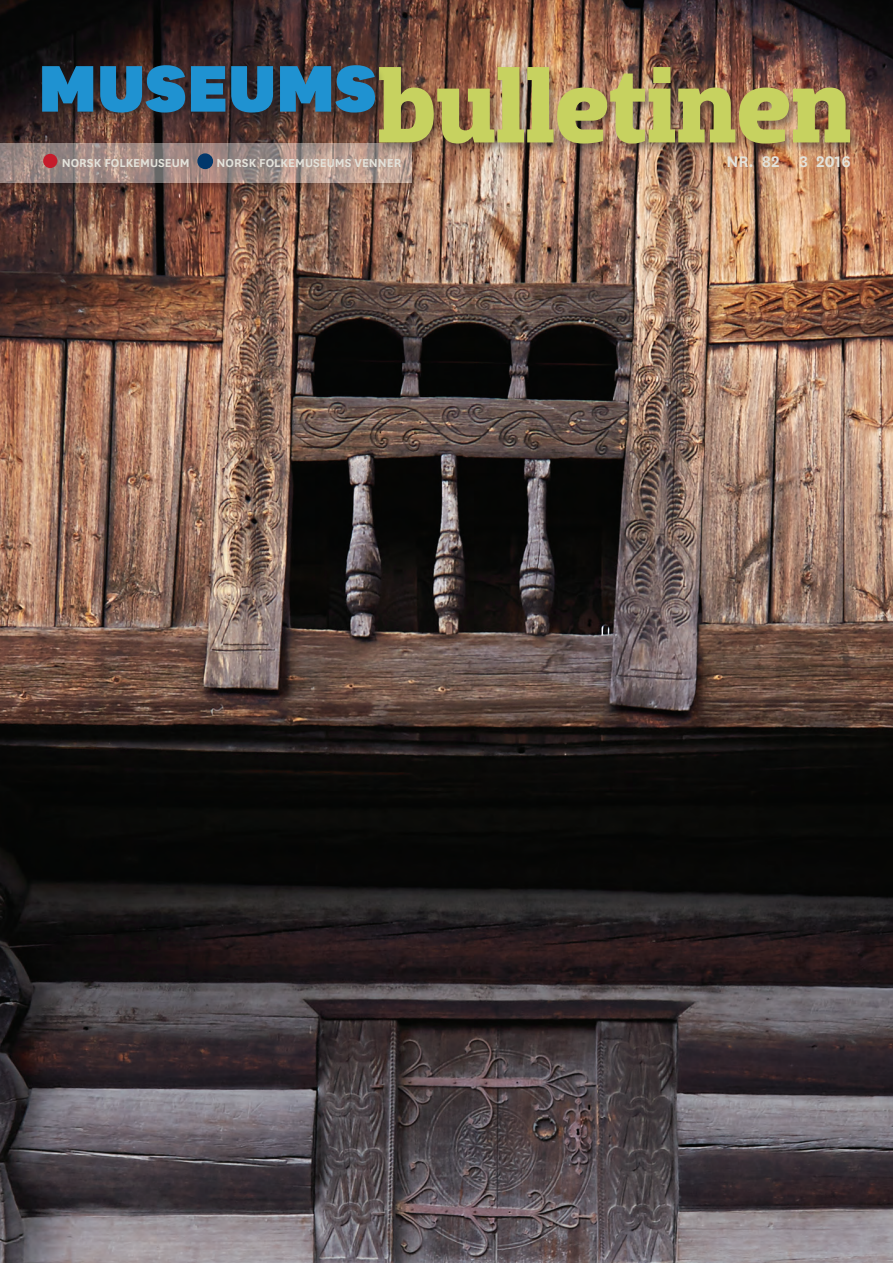
<style>
.page{position:relative;width:893px;height:1263px;background:#fff}
.page>*{position:absolute;margin:0;border:0;box-sizing:border-box;transform-origin:0 0}
.t1{font:700 107.7px "Dobra Slab";letter-spacing:-.01em;color:#c7d260}
.t2{font:900 77.25px "National";color:#1f92d1}
.t3{font:600 18px "National";color:#e4e3db}
.t4{font:600 13.5px "National";color:#e4e3db}
</style>
<div class="page">
<img style="left:0;top:0;width:893px;height:1263px">
<div style="left:0;top:139px;width:424px;height:56px;background:#231f20;opacity:.75"></div>
<svg style="left:0;top:143px;width:412px;height:39px;background:#a48f88"></svg>
<div style="left:375px;top:63px;width:488px;height:93px;background:#231f20;opacity:.5"></div>
<div style="left:38px;top:62px;width:349px;height:63px;background:#231f20;opacity:.5"></div>
<div style="left:43px;top:154px;width:14px;height:14px;background:#c51c2b;border-radius:50%"></div>
<div style="left:198px;top:154px;width:14px;height:14px;background:#01386b;border-radius:50%"></div>
<div style="left:197px;top:153px;width:16px;height:16px;border:2px solid #01386b;border-radius:50%"></div>
<h2 class="t2" style="left:38px;top:34px;width:340px">MUSEUMS</h2>
<h1 class="t1" style="left:377px;top:43px;width:476px">bulletinen</h1>
<h3 class="t3" style="left:726px;top:149px;width:126px">NR. 82 3 2016</h3>
<p class="t4" style="left:62px;top:154px;width:130px">NORSK FOLKEMUSEUM</p>
<p class="t4" style="left:217px;top:154px;width:186px">NORSK FOLKEMUSEUMS VENNER</p>
</div>
